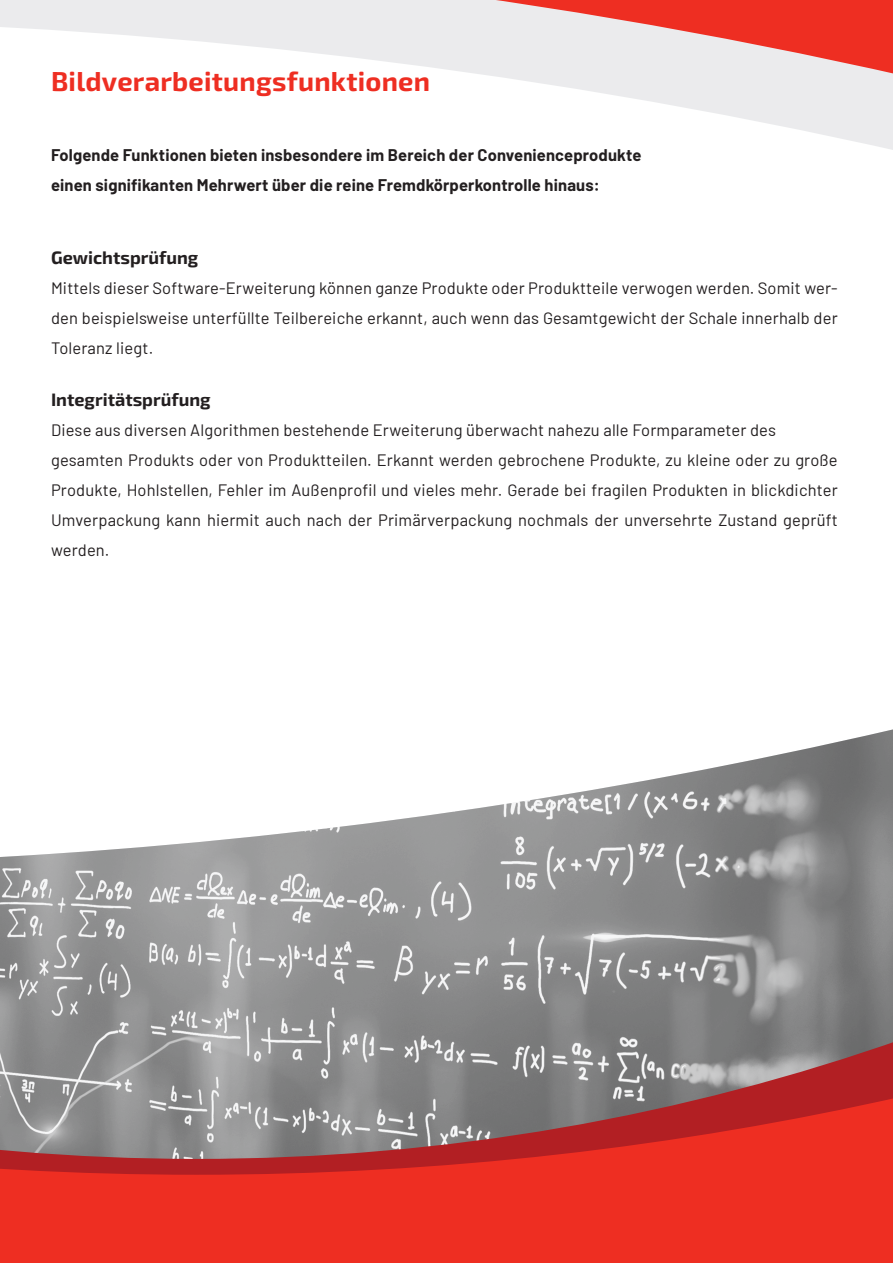
<style>
.page{position:relative;width:893px;height:1263px;background:#fff}
.page>*{position:absolute;margin:0;border:0;box-sizing:border-box;transform-origin:0 0}
.tab{font:700 27.15px "Exo 2";letter-spacing:.01em;color:#ee2e22}
.t1{font:700 18px "Exo 2";color:#231f20}
.textblock-infoblatt{font:16.5px/30px "Barlow";letter-spacing:.01em;color:#231f20;text-align:justify}
.Text{font:700 16.5px "Barlow";letter-spacing:.01em;color:#231f20}
</style>
<div class="page">
<svg style="left:503px;top:77px;width:390px;height:73px"></svg>
<svg style="left:0;top:0;width:893px;height:77px;fill:#ebebed"></svg>
<img style="left:0;top:729px;width:893px;height:309px">
<div style="left:0;top:1175px;width:893px;height:88px;background:#ee2e22"></div>
<svg style="left:0;top:1038px;width:893px;height:137px;background:#a46b6a"></svg>
<p class="tab" style="left:51px;top:62px;width:381px">Bildverarbeitungsfunktionen</p>
<p class="Text" style="left:51px;top:143px;width:592px">Folgende Funktionen bieten insbesondere im Bereich der Convenienceprodukte</p>
<p class="Text" style="left:51px;top:173px;width:550px">einen signifikanten Mehrwert über die reine Fremdkörperkontrolle hinaus:</p>
<p class="t1" style="left:51px;top:245px;width:149px">Gewichtsprüfung</p>
<p class="textblock-infoblatt" style="left:51px;top:272px;width:788px">Mittels dieser Software-Erweiterung können ganze Produkte oder Produktteile verwogen werden. Somit wer&shy;den beispielsweise unterfüllte Teilbereiche erkannt, auch wenn das Gesamtgewicht der Schale innerhalb der Toleranz liegt.</p>
<p class="t1" style="left:51px;top:387px;width:161px">Integritätsprüfung</p>
<p class="textblock-infoblatt" style="left:51px;top:414px;width:726px">Diese aus diversen Algorithmen bestehende Erweiterung überwacht nahezu alle Formparameter des</p>
<p class="textblock-infoblatt" style="left:51px;top:444px;width:788px">gesamten Produkts oder von Produktteilen. Erkannt werden gebrochene Produkte, zu kleine oder zu große Produkte, Hohlstellen, Fehler im Außenprofil und vieles mehr. Gerade bei fragilen Produkten in blickdichter Umverpackung kann hiermit auch nach der Primärverpackung nochmals der unversehrte Zustand geprüft werden.</p>
</div>
